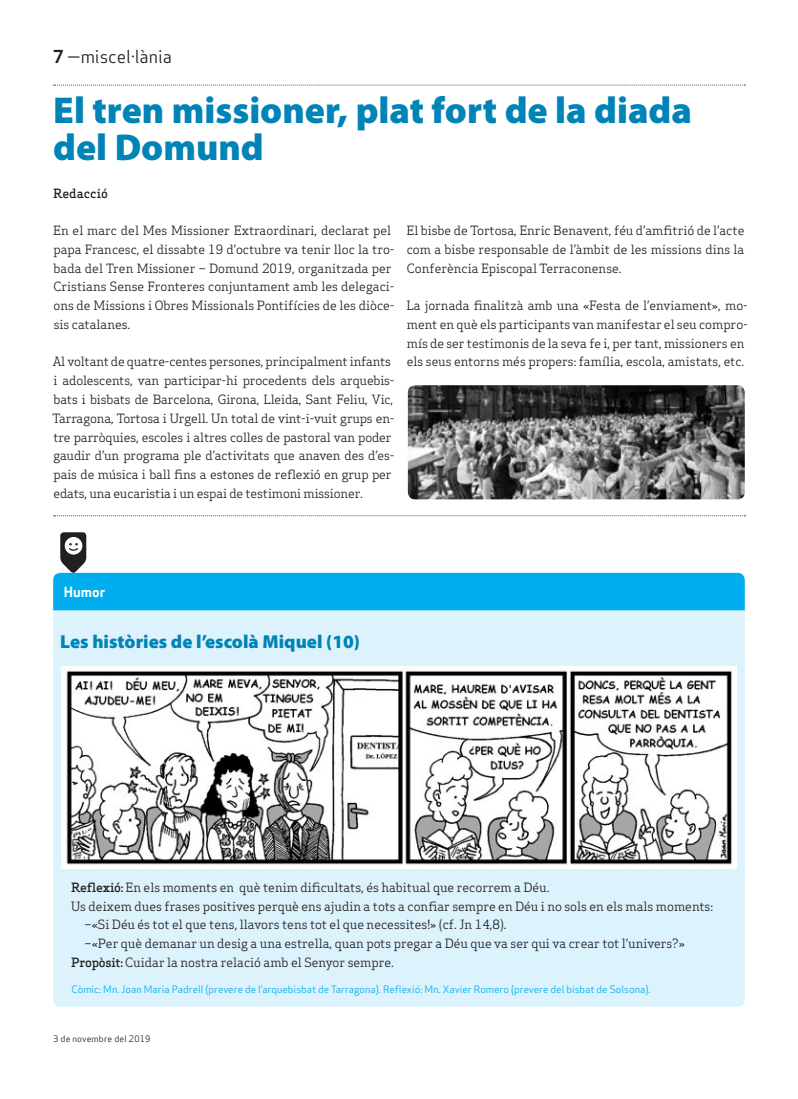
<style>
.page{position:relative;width:798px;height:1099px;background:#fff}
.page>*{position:absolute;margin:0;border:0;box-sizing:border-box;transform-origin:0 0}
.Titulars{font:900 37.5px/37.5px "Myriad Pro";color:#0083b6}
.Titular_Petit{font:900 18.75px "Myriad Pro";color:#0083b6}
.Capçalera{font:17.5px "Apex Sans Book T";color:#231f20}
.Titular_Secció_Petit{font:13.75px "Apex Sans Bold T";color:#fff}
.Text_General{font:12.5px/18.8px "Apex Serif";color:#231f20}
.Autors{font:500 12.5px "Apex Serif";color:#231f20}
.Text_General-2{font:10px "Apex Sans Book T";color:#00aeef}
.Data_Peu{font:8.75px "Apex Sans Book T";letter-spacing:.02em;color:#231f20}
.s1{font-family:"Apex Sans Bold T"}
.s2{font-weight:500}
</style>
<div class="page">
<svg style="left:54px;top:85px;width:691px;height:1px"></svg>
<svg style="left:54px;top:515px;width:691px;height:1px"></svg>
<div style="left:53px;top:610px;width:691px;height:396px;background:#dcf2fc"></div>
<img style="left:61px;top:666px;width:675px;height:202px">
<svg style="left:53px;top:532px;width:691px;height:78px"></svg>
<img style="left:407px;top:385px;width:337px;height:114px">
<p class="Capçalera" style="left:53px;top:46px;width:120px"><span class="s1">7</span> —miscel·lània</p>
<p class="Titulars" style="left:53px;top:90px;width:640px">El tren missioner, plat fort de la diada del Domund</p>
<p class="Autors" style="left:53px;top:185px;width:56px">Redacció</p>
<p class="Text_General" style="left:53px;top:221px;width:342px">En el marc del Mes Missioner Extraordinari, declarat pel papa Francesc, el dissabte 19 d’octubre va tenir lloc la tro&shy;bada del Tren Missioner – Domund 2019, organitzada per Cristians Sense Fronteres conjuntament amb les delegaci&shy;ons de Missions i Obres Missionals Pontifícies de les diòce&shy;sis catalanes.</p>
<p class="Text_General" style="left:52px;top:352px;width:343px">Al voltant de quatre-centes persones, principalment infants i adolescents, van participar-hi procedents dels arquebis&shy;bats i bisbats de Barcelona, Girona, Lleida, Sant Feliu, Vic, Tarragona, Tortosa i Urgell. Un total de vint-i-vuit grups en&shy;tre parròquies, escoles i altres colles de pastoral van poder gaudir d’un programa ple d’activitats que anaven des d’es&shy;pais de música i ball fins a estones de reflexió en grup per edats, una eucaristia i un espai de testimoni missioner.</p>
<p class="Text_General" style="left:406px;top:221px;width:339px;text-align:justify">El bisbe de Tortosa, Enric Benavent, féu d’amfitrió de l’acte com a bisbe responsable de l’àmbit de les missions dins la Conferència Episcopal Terraconense.</p>
<p class="Text_General" style="left:406px;top:296px;width:342px">La jornada finalitzà amb una «Festa de l’enviament», mo&shy;ment en què els participants van manifestar el seu compro&shy;mís de ser testimonis de la seva fe i, per tant, missioners en els seus entorns més propers: família, escola, amistats, etc.</p>
<p class="Titular_Secció_Petit" style="left:64px;top:583px;width:43px">Humor</p>
<p class="Titular_Petit" style="left:60px;top:629px;width:301px">Les històries de l’escolà Miquel (10)</p>
<p class="Text_General" style="left:71px;top:877px;width:479px"><span class="s2">Reflexió:</span> En els moments en què tenim dificultats, és habitual que recorrem a Déu.</p>
<p class="Text_General" style="left:71px;top:896px;width:643px">Us deixem dues frases positives perquè ens ajudin a tots a confiar sempre en Déu i no sols en els mals moments:</p>
<p class="Text_General" style="left:85px;top:915px;width:423px">–«Si Déu és tot el que tens, llavors tens tot el que necessites!» (cf. Jn 14,8).</p>
<p class="Text_General" style="left:85px;top:933px;width:601px">–«Per què demanar un desig a una estrella, quan pots pregar a Déu que va ser qui va crear tot l’univers?»</p>
<p class="Text_General" style="left:71px;top:952px;width:324px"><span class="s2">Propòsit:</span> Cuidar la nostra relació amb el Senyor sempre.</p>
<p class="Text_General-2" style="left:71px;top:982px;width:580px">Còmic: Mn. Joan Maria Padrell (prevere de l’arquebisbat de Tarragona). Reflexió: Mn. Xavier Romero (prevere del bisbat de Solsona).</p>
<p class="Data_Peu" style="left:53px;top:1032px;width:99px">3 de novembre del 2019</p>
</div>
